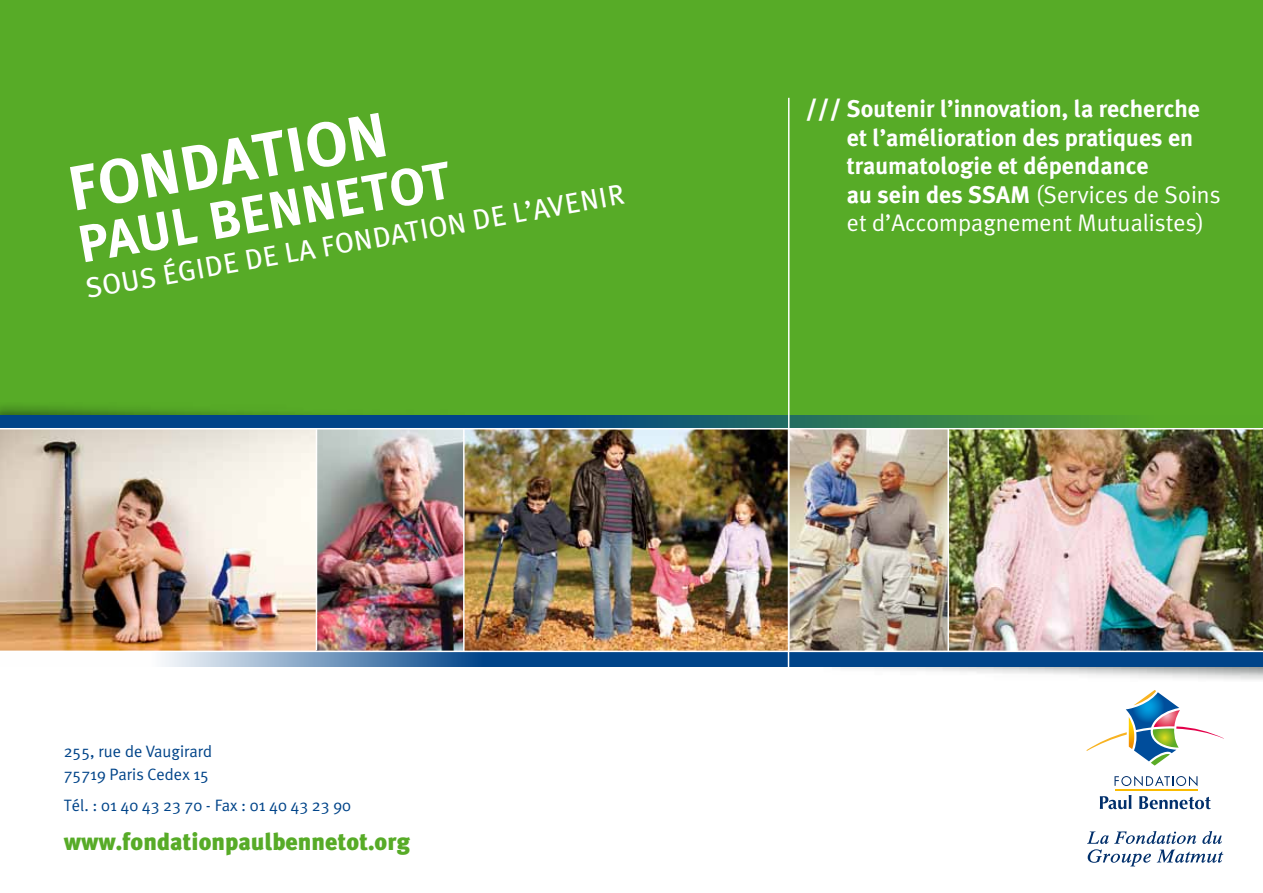
<style>
.page{position:relative;width:1263px;height:893px;background:#fff}
.page>*{position:absolute;margin:0;border:0;box-sizing:border-box;transform-origin:0 0}
.t1{font:63px "Meta Plus Bold Caps";color:#fff}
.t2{font:52.5px "Meta Plus Bold Caps";color:#fff}
.t3{font:28.5px "Meta Plus";color:#fff}
.t4{font:700 24px/28.5px "Meta Plus";color:#fff}
.t5{font:24px/28.5px "Meta Plus Normal";color:#fff}
.t6{font:900 24px "Meta Plus";color:#57ab27}
.t7{font:16.5px/22.5px "Meta Plus Normal";color:#004489}
.s1{font-weight:900}
.s2{font-family:"Meta Plus";font-weight:700}
</style>
<div class="page">
<div style="left:0;top:0;width:1263px;height:430px;background:#57ab27"></div>
<svg style="left:162px;top:652px;width:1101px;height:15px;background:#255f9a"></svg>
<img style="left:0;top:405px;width:480px;height:11px">
<img style="left:0;top:429px;width:1263px;height:222px">
<hr style="left:463px;top:429px;width:2px;height:222px;background:#fff">
<hr style="left:947px;top:429px;width:2px;height:222px;background:#fff">
<hr style="left:788px;top:429px;width:1px;height:263px;background:#fff">
<hr style="left:316px;top:429px;width:1px;height:222px;background:#fff">
<svg style="left:0;top:416px;width:1103px;height:12px;background:#145b72"></svg>
<svg style="left:1087px;top:690px;width:137px;height:76px"></svg>
<svg style="left:1114px;top:776px;width:83px;height:10px"></svg>
<hr style="left:1114px;top:789px;width:83px;height:2px;background:#fabb00">
<svg style="left:1100px;top:795px;width:31px;height:14px"></svg>
<svg style="left:1139px;top:796px;width:71px;height:13px"></svg>
<svg style="left:1087px;top:831px;width:136px;height:35px"></svg>
<hr style="left:788px;top:98px;width:1px;height:553px;background:#fff">
<hr style="left:0;top:428px;width:1263px;height:1px;background:#fff">
<h1 class="t1" style="left:62px;top:154px;width:325px;rotate:-10deg">FONDATION</h1>
<h2 class="t2" style="left:73px;top:215px;width:380px;rotate:-10deg">PAUL BENNETOT</h2>
<p class="t3" style="left:83px;top:272px;width:541px;rotate:-10deg">Sous égide de la Fondat ion de l’Avenir</p>
<p class="t7" style="left:64px;top:740px;width:150px">255, rue de Vaugirard<br>75719 Paris Cedex 15</p>
<p class="t7" style="left:64px;top:794px;width:289px">Tél. : 01 40 43 23 70 - Fax : 01 40 43 23 90</p>
<p class="t6" style="left:64px;top:828px;width:348px">www.fondationpaulbennetot.org</p>
<p class="t4" style="left:847px;top:94px;width:355px;text-indent:-41px"><span class="s1">///</span> Soutenir l’innovation, la recherche et l’amélioration des pratiques en traumatologie et dépendance</p>
<p class="t5" style="left:847px;top:180px;width:375px"><span class="s2">au sein des SSAM</span> (Services de Soins et d’Accompagnement Mutualistes)</p>
</div>
